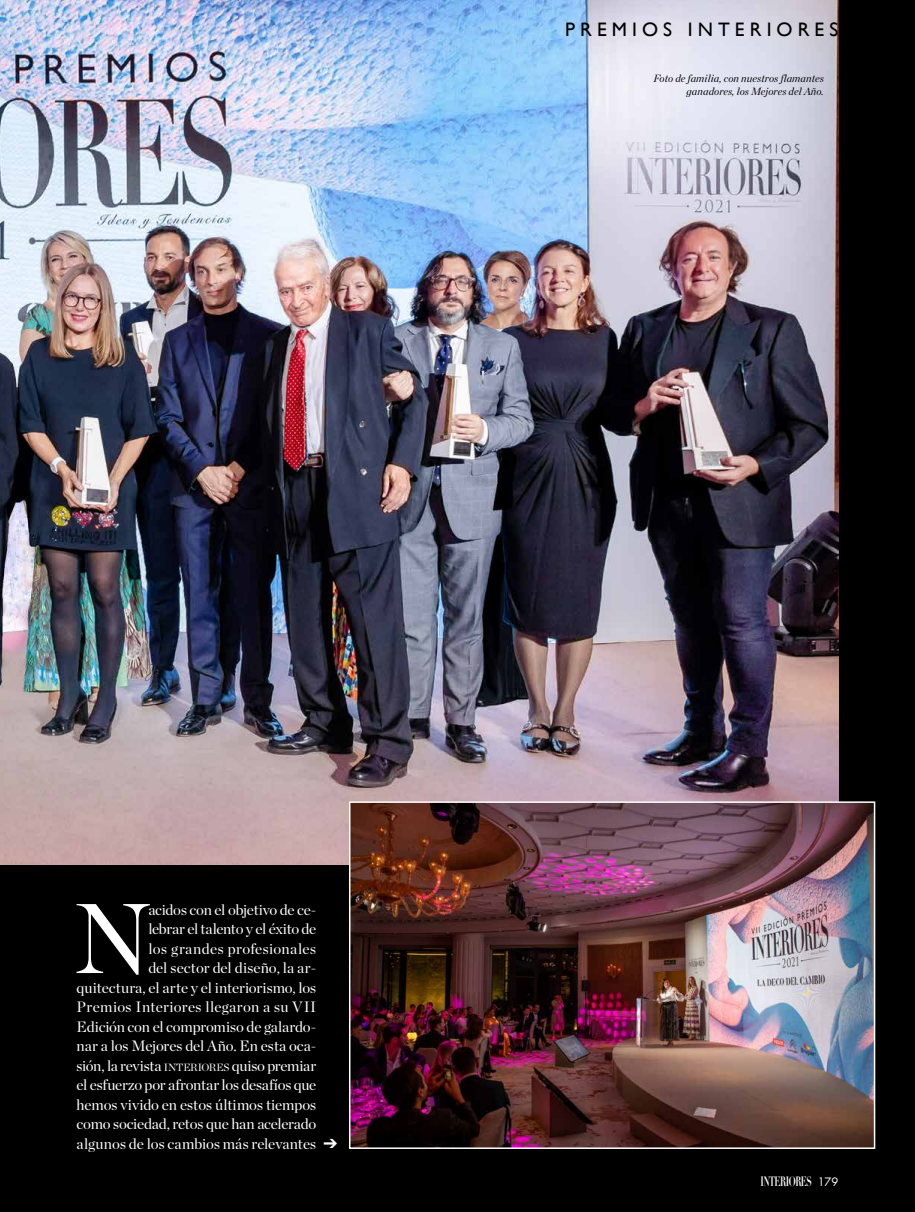
<style>
.page{position:relative;width:915px;height:1212px;background:#fff}
.page>*{position:absolute;margin:0;border:0;box-sizing:border-box;transform-origin:0 0}
.t1{font:99px "Chronicle Display";color:#fff}
.t2{font:19.5px "Gill Sans";letter-spacing:.26em;color:#000}
.t3{font:15px/19.5px "Chronicle Display";letter-spacing:-.005em;color:#fff;text-align:right}
.t4{font:700 13.35px "Didot LH";letter-spacing:-.06em;color:#fff;scale:.63 1}
.t5{font:italic 10.5px/13.5px "Chronicle Display";letter-spacing:.01em;color:#000;text-align:right}
.s1{font-size:10.5px}
.s2{font-family:"Futura Std";font-weight:400;font-size:11.25px}
</style>
<div class="page">
<div style="left:0;top:0;width:914px;height:1212px;background:#000"></div>
<img style="left:0;top:0;width:838px;height:864px">
<img style="left:352px;top:804px;width:520px;height:342px">
<div style="left:349px;top:801px;width:526px;height:348px;border:2px solid #fff"></div>
<h2 class="t2" style="left:565px;top:17px;width:274px">PREMIOS INTERIORES</h2>
<p class="t5" style="left:653px;top:71px;width:172px">Foto de familia, con nuestros flamantes ganadores, los Mejores del Año.</p>
<p class="t3" style="left:77px;top:898px;width:241px">acidos con el objetivo de ce-<br>lebrar el talento y el éxito de<br>los grandes profesionales<br>del sector del diseño, la ar&shy;quitectura, el arte y el interiorismo, los Premios Interiores llegaron a su VII Edición con el compromiso de galardo&shy;nar a los Mejores del Año. En esta oca&shy;sión, la revista <span class="s1">INTERIORES</span> quiso premiar el esfuerzo por afrontar los desafíos que hemos vivido en estos últimos tiempos como sociedad, retos que han acelerado algunos de los cambios más relevantes</p>
<h1 class="t1" style="left:73px;top:862px;width:79px">N</h1>
<p class="t4" style="left:760px;top:1173px;width:125px">INTERIORES <span class="s2">179</span></p>
</div>
